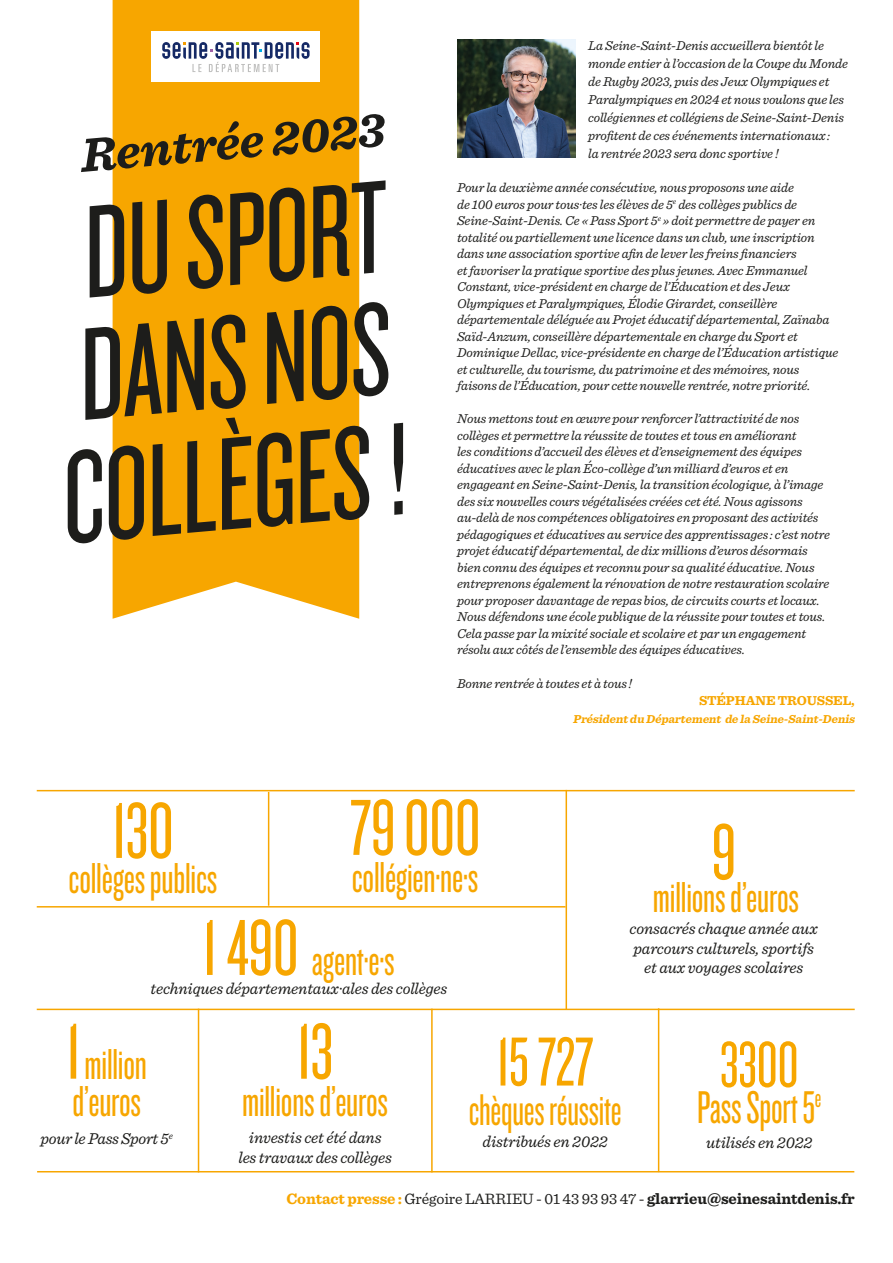
<style>
.page{position:relative;width:893px;height:1263px;background:#fff}
.page>*{position:absolute;margin:0;border:0;box-sizing:border-box;transform-origin:0 0}
.t1{font:136.5px/121.5px "Knockout 27 Junior Bantamwt";color:#1d1d1b;text-align:center}
.t2{font:82.5px "Knockout 27 Junior Bantamwt";letter-spacing:-.005em;color:#f7a600}
.t3{font:72px "Knockout 27 Junior Bantamwt";color:#f7a600}
.t4{font:67.5px "Knockout 27 Junior Bantamwt";color:#f7a600}
.t5{font:italic 700 49.5px "Sentinel";color:#1d1d1b}
.t6{font:47.7px "Knockout 27 Junior Bantamwt";letter-spacing:-.005em;color:#f7a600;scale:.94 1}
.t7{font:46.05px "Knockout 27 Junior Bantamwt";letter-spacing:-.005em;color:#f7a600;scale:.94 1}
.t8{font:45px/81.4px "Knockout 27 Junior Bantamwt";letter-spacing:-.005em;color:#f7a600}
.t9{font:italic 16.5px/19.5px "Sentinel";letter-spacing:-.005em;color:#1d1d1b;text-align:center}
.t10{font:15.75px "Sentinel";letter-spacing:-.005em;color:#1d1d1b}
.t11{font:italic 13.5px/16.5px "Sentinel";letter-spacing:-.005em;color:#1d1d1b}
.t12{font:700 13.5px "Sentinel";letter-spacing:-.005em;color:#f7a600}
.t13{font:italic 700 12px "Sentinel";color:#f7a600}
.s1{font-size:82.5px}
.s2{font-weight:700;color:#f7a600}
.s3{font-weight:700}
</style>
<div class="page">
<div style="left:113px;top:0;width:246px;height:619px;background:#f7a600"></div>
<hr style="left:268px;top:792px;width:1px;height:114px;background:#f7a600">
<hr style="left:431px;top:1009px;width:2px;height:163px;background:#f7a600">
<hr style="left:198px;top:1009px;width:1px;height:163px;background:#f7a600">
<hr style="left:566px;top:790px;width:1px;height:219px;background:#f7a600">
<hr style="left:658px;top:1008px;width:1px;height:164px;background:#f7a600">
<hr style="left:37px;top:1171px;width:817px;height:1px;background:#f7a600">
<hr style="left:37px;top:790px;width:818px;height:1px;background:#f7a600">
<hr style="left:37px;top:1009px;width:818px;height:1px;background:#f7a600">
<hr style="left:37px;top:906px;width:529px;height:1px;background:#f7a600">
<img style="left:457px;top:39px;width:118px;height:118px">
<div style="left:152px;top:32px;width:168px;height:50px;background:#fff"></div>
<svg style="left:162px;top:42px;width:148px;height:30px"></svg>
<h3 class="t5" style="left:78px;top:117px;width:307px;rotate:-5deg">Rentrée 2023</h3>
<h1 class="t1" style="left:33px;top:193px;width:348px;rotate:-5deg">DU SPORT<br>DANS NOS<br>COLLÈGES !</h1>
<p class="t11" style="left:588px;top:35px;width:261px;line-height:18px">La Seine-Saint-Denis accueillera bientôt le monde entier à l’occasion de la Coupe du Monde de Rugby 2023, puis des Jeux Olympiques et Paralympiques en 2024 et nous voulons que les collégiennes et collégiens de Seine‑Saint‑Denis profitent de ces événements internationaux :<br>la rentrée 2023 sera donc sportive !</p>
<p class="t11" style="left:457px;top:179px;width:383px">Pour la deuxième année consécutive, nous proposons une aide<br>de 100 euros pour tous·tes les élèves de 5<sup>e</sup> des collèges publics de Seine‑Saint‑Denis. Ce « Pass Sport 5<sup>e</sup> » doit permettre de payer en totalité ou partiellement une licence dans un club, une inscription dans une association sportive afin de lever les freins financiers<br>et favoriser la pratique sportive des plus jeunes. Avec Emmanuel Constant, vice-président en charge de l’Éducation et des Jeux Olympiques et Paralympiques, Élodie Girardet, conseillère départementale déléguée au Projet éducatif départemental, Zaïnaba Saïd-Anzum, conseillère départementale en charge du Sport et Dominique Dellac, vice-présidente en charge de l’Éducation artistique et culturelle, du tourisme, du patrimoine et des mémoires, nous faisons de l’Éducation, pour cette nouvelle rentrée, notre priorité.</p>
<p class="t11" style="left:457px;top:410px;width:374px">Nous mettons tout en œuvre pour renforcer l’attractivité de nos collèges et permettre la réussite de toutes et tous en améliorant<br>les conditions d’accueil des élèves et d’enseignement des équipes éducatives avec le plan Éco-collège d’un milliard d’euros et en engageant en Seine-Saint-Denis, la transition écologique, à l’image des six nouvelles cours végétalisées créées cet été. Nous agissons au-delà de nos compétences obligatoires en proposant des activités pédagogiques et éducatives au service des apprentissages : c’est notre projet éducatif départemental, de dix millions d’euros désormais bien connu des équipes et reconnu pour sa qualité éducative. Nous entreprenons également la rénovation de notre restauration scolaire pour proposer davantage de repas bios, de circuits courts et locaux.<br>Nous défendons une école publique de la réussite pour toutes et tous.<br>Cela passe par la mixité sociale et scolaire et par un engagement résolu aux côtés de l’ensemble des équipes éducatives.</p>
<p class="t11" style="left:457px;top:674px;width:177px">Bonne rentrée à toutes et à tous !</p>
<p class="t12" style="left:699px;top:690px;width:157px">STÉPHANE TROUSSEL,</p>
<p class="t13" style="left:573px;top:709px;width:286px">Présidentdu Départementde la Seine-Saint-Denis</p>
<h2 class="t2" style="left:350px;top:779px;width:132px">79 000</h2>
<h3 class="t8" style="left:352px;top:836px;width:128px">collégien·ne·s</h3>
<h2 class="t2" style="left:112px;top:782px;width:63px">130</h2>
<h3 class="t8" style="left:203px;top:837px;width:193px;text-indent:-134px">collèges publics<br><span class="s1">1 490</span> agent·e·s</h3>
<p class="t9" style="left:151px;top:978px;width:298px">techniques départementaux·ales des collèges</p>
<h2 class="t2" style="left:711px;top:804px;width:26px">9</h2>
<h3 class="t8" style="left:653px;top:856px;width:148px">millions d’euros</h3>
<p class="t9" style="left:630px;top:918px;width:190px">consacrés chaque année aux parcours culturels, sportifs et aux voyages scolaires</p>
<h3 class="t8" style="left:67px;top:1044px;width:82px;line-height:37.5px"><span class="s1">1</span> million d’euros</h3>
<p class="t9" style="left:41px;top:1128px;width:134px">pour le Pass Sport 5<sup>e</sup></p>
<h2 class="t2" style="left:297px;top:1003px;width:38px">13</h2>
<h3 class="t8" style="left:242px;top:1059px;width:148px">millions d’euros</h3>
<p class="t9" style="left:238px;top:1127px;width:155px">investis cet été dans les travaux des collèges</p>
<h3 class="t3" style="left:497px;top:1020px;width:98px">15 727</h3>
<h3 class="t7" style="left:469px;top:1082px;width:164px">chèques réussite</h3>
<p class="t9" style="left:483px;top:1130px;width:127px">distribués en 2022</p>
<h3 class="t4" style="left:720px;top:1025px;width:80px">3300</h3>
<h3 class="t6" style="left:697px;top:1079px;width:134px">Pass Sport 5<sup>e</sup></h3>
<p class="t9" style="left:706px;top:1131px;width:108px">utilisés en 2022</p>
<p class="t10" style="left:286px;top:1187px;width:570px"><span class="s2">Contact presse :</span> Grégoire LARRIEU - 01 43 93 93 47 - <span class="s3">glarrieu@seinesaintdenis.fr</span></p>
</div>
